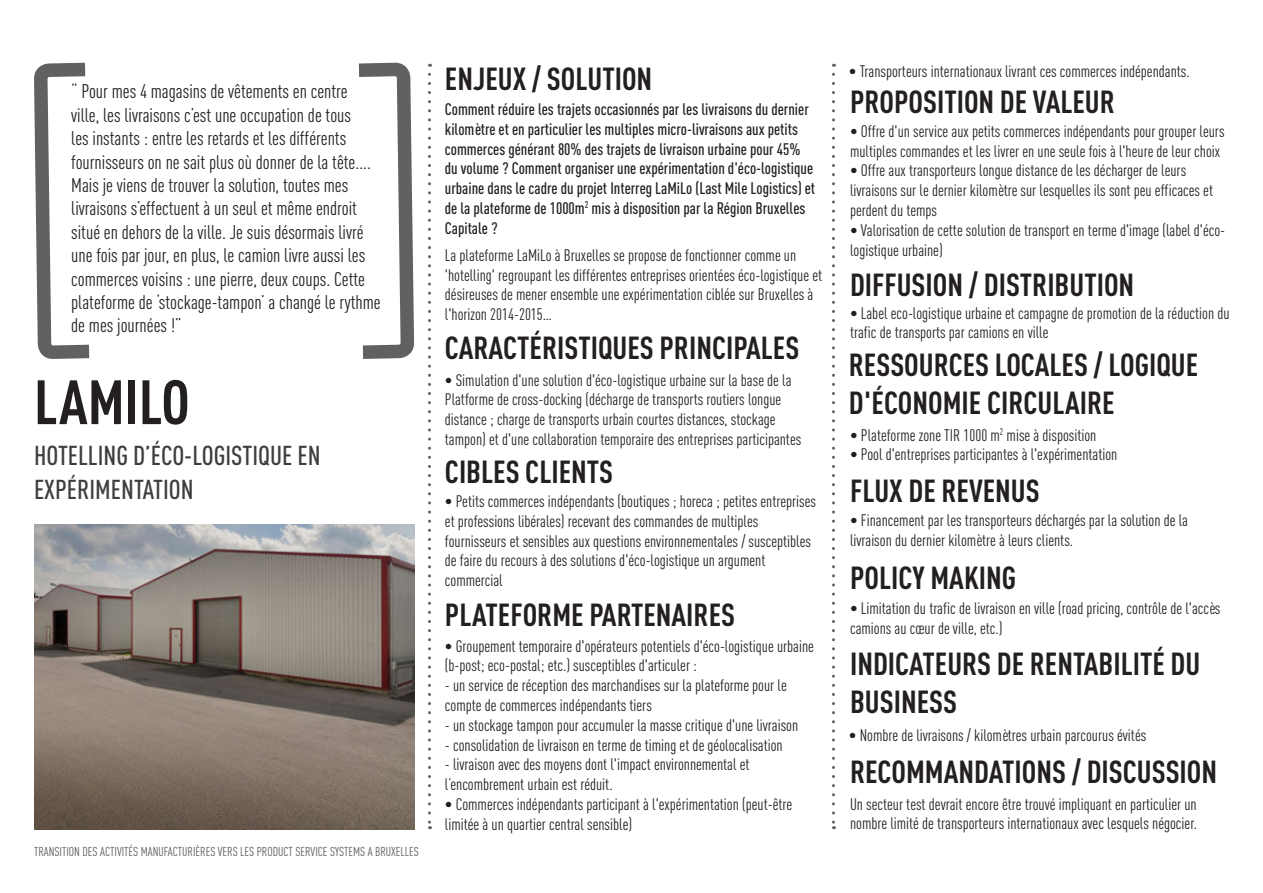
<style>
.page{position:relative;width:1263px;height:893px;background:#fff}
.page>*{position:absolute;margin:0;border:0;box-sizing:border-box;transform-origin:0 0}
.t1{font:700 61.5px "DIN Cond";color:#231f20}
.enjeux_solution{font:700 31.5px/37.8px "DIN Cond";color:#231f20}
.Paragraph_Style_1{font:500 27px "DIN Cond";color:#3e3e3f}
.Insight{font:19.5px/23.4px "DIN Cond";color:#231f20}
.petit_texte{font:16.5px/19.8px "DIN Cond";color:#231f20}
.petit_texte-2{font:500 16.5px/19.8px "DIN Cond";color:#231f20}
.t2{font:12.75px "DIN Cond";color:#5c5c5f}
</style>
<div class="page">
<svg style="left:36px;top:62px;width:54px;height:297px"></svg>
<svg style="left:832px;top:74px;width:3px;height:755px"></svg>
<svg style="left:428px;top:74px;width:3px;height:755px"></svg>
<svg style="left:358px;top:62px;width:54px;height:297px"></svg>
<img style="left:34px;top:524px;width:380px;height:305px">
<p class="Insight" style="left:71px;top:80px;width:301px">“ Pour mes 4 magasins de vêtements en centre ville, les livraisons c’est une occupation de tous les instants : entre les retards et les différents fournisseurs on ne sait plus où donner de la tête....</p>
<p class="Insight" style="left:71px;top:173px;width:311px">Mais je viens de trouver la solution, toutes mes livraisons s’effectuent à un seul et même endroit situé en dehors de la ville. Je suis désormais livré une fois par jour, en plus, le camion livre aussi les commerces voisins : une pierre, deux coups. Cette plateforme de ‘stockage-tampon’ a changé le rythme de mes journées !”</p>
<p class="t1" style="left:34px;top:365px;width:157px">LAMILO</p>
<p class="Paragraph_Style_1" style="left:34px;top:439px;width:288px">HOTELLING D’ÉCO-LOGISTIQUE EN</p>
<p class="Paragraph_Style_1" style="left:34px;top:474px;width:161px">EXPÉRIMENTATION</p>
<p class="t2" style="left:34px;top:844px;width:386px">TRANSITION DES ACTIVITÉS MANUFACTURIÈRES VERS LES PRODUCT SERVICE SYSTEMS A BRUXELLES</p>
<p class="enjeux_solution" style="left:445px;top:59px;width:209px">ENJEUX / SOLUTION</p>
<p class="petit_texte-2" style="left:445px;top:99px;width:372px">Comment réduire les trajets occasionnés par les livraisons du dernier kilomètre et en particulier les multiples micro-livraisons aux petits commerces générant 80% des trajets de livraison urbaine pour 45% du volume ? Comment organiser une expérimentation d'éco-logistique urbaine dans le cadre du projet Interreg LaMiLo (Last Mile Logistics) et de la plateforme de 1000m<sup>2</sup> mis à disposition par la Région Bruxelles Capitale ?</p>
<p class="petit_texte" style="left:445px;top:245px;width:379px">La plateforme LaMiLo à Bruxelles se propose de fonctionner comme un 'hotelling' regroupant les différentes entreprises orientées éco-logistique et désireuses de mener ensemble une expérimentation ciblée sur Bruxelles à l'horizon 2014-2015…</p>
<p class="enjeux_solution" style="left:445px;top:328px;width:356px">CARACTÉRISTIQUES PRINCIPALES</p>
<p class="petit_texte" style="left:445px;top:370px;width:358px">• Simulation d'une solution d'éco-logistique urbaine sur la base de la Platforme de cross-docking (décharge de transports routiers longue distance ; charge de transports urbain courtes distances, stockage tampon) et d'une collaboration temporaire des entreprises participantes</p>
<p class="enjeux_solution" style="left:445px;top:452px;width:170px">CIBLES CLIENTS</p>
<p class="petit_texte" style="left:445px;top:491px;width:373px">• Petits commerces indépendants (boutiques ; horeca ; petites entreprises et professions libérales) recevant des commandes de multiples fournisseurs et sensibles aux questions environnementales / susceptibles de faire du recours à des solutions d'éco-logistique un argument commercial</p>
<p class="enjeux_solution" style="left:445px;top:595px;width:292px">PLATEFORME PARTENAIRES</p>
<p class="petit_texte" style="left:445px;top:636px;width:370px">• Groupement temporaire d'opérateurs potentiels d'éco-logistique urbaine (b-post; eco-postal; etc.) susceptibles d'articuler :</p>
<p class="petit_texte" style="left:445px;top:675px;width:343px">- un service de réception des marchandises sur la plateforme pour le compte de commerces indépendants tiers</p>
<p class="petit_texte" style="left:445px;top:715px;width:355px">- un stockage tampon pour accumuler la masse critique d'une livraison</p>
<p class="petit_texte" style="left:445px;top:735px;width:339px">- consolidation de livraison en terme de timing et de géolocalisation</p>
<p class="petit_texte" style="left:445px;top:755px;width:306px">- livraison avec des moyens dont l'impact environnemental et l’encombrement urbain est réduit.</p>
<p class="petit_texte" style="left:445px;top:794px;width:349px">• Commerces indépendants participant à l'expérimentation (peut-être limitée à un quartier central sensible)</p>
<p class="petit_texte" style="left:849px;top:61px;width:342px">• Transporteurs internationaux livrant ces commerces indépendants.</p>
<p class="enjeux_solution" style="left:850px;top:82px;width:266px">PROPOSITION DE VALEUR</p>
<p class="petit_texte" style="left:850px;top:121px;width:376px">• Offre d'un service aux petits commerces indépendants pour grouper leurs multiples commandes et les livrer en une seule fois à l'heure de leur choix</p>
<p class="petit_texte" style="left:850px;top:160px;width:364px">• Offre aux transporteurs longue distance de les décharger de leurs livraisons sur le dernier kilomètre sur lesquelles ils sont peu efficaces et perdent du temps</p>
<p class="petit_texte" style="left:850px;top:220px;width:377px">• Valorisation de cette solution de transport en terme d'image (label d'éco&shy;logistique urbaine)</p>
<p class="enjeux_solution" style="left:850px;top:265px;width:286px">DIFFUSION / DISTRIBUTION</p>
<p class="petit_texte" style="left:850px;top:303px;width:381px">• Label eco-logistique urbaine et campagne de promotion de la réduction du trafic de transports par camions en ville</p>
<p class="enjeux_solution" style="left:849px;top:345px;width:351px">RESSOURCES LOCALES / LOGIQUE<br>D'ÉCONOMIE CIRCULAIRE</p>
<p class="petit_texte" style="left:850px;top:425px;width:248px">• Plateforme zone TIR 1000 m<sup>2</sup> mise à disposition</p>
<p class="petit_texte" style="left:850px;top:445px;width:269px">• Pool d'entreprises participantes à l'expérimentation</p>
<p class="enjeux_solution" style="left:850px;top:471px;width:191px">FLUX DE REVENUS</p>
<p class="petit_texte" style="left:850px;top:510px;width:339px">• Financement par les transporteurs déchargés par la solution de la livraison du dernier kilomètre à leurs clients.</p>
<p class="enjeux_solution" style="left:850px;top:558px;width:168px">POLICY MAKING</p>
<p class="petit_texte" style="left:850px;top:598px;width:372px">• Limitation du trafic de livraison en ville (road pricing, contrôle de l'accès camions au cœur de ville, etc.)</p>
<p class="enjeux_solution" style="left:850px;top:644px;width:352px">INDICATEURS DE RENTABILITÉ DU<br>BUSINESS</p>
<p class="petit_texte" style="left:849px;top:725px;width:299px">• Nombre de livraisons / kilomètres urbain parcourus évités</p>
<p class="enjeux_solution" style="left:850px;top:751px;width:369px">RECOMMANDATIONS / DISCUSSION</p>
<p class="petit_texte" style="left:850px;top:794px;width:348px">Un secteur test devrait encore être trouvé impliquant en particulier un nombre limité de transporteurs internationaux avec lesquels négocier.</p>
</div>
